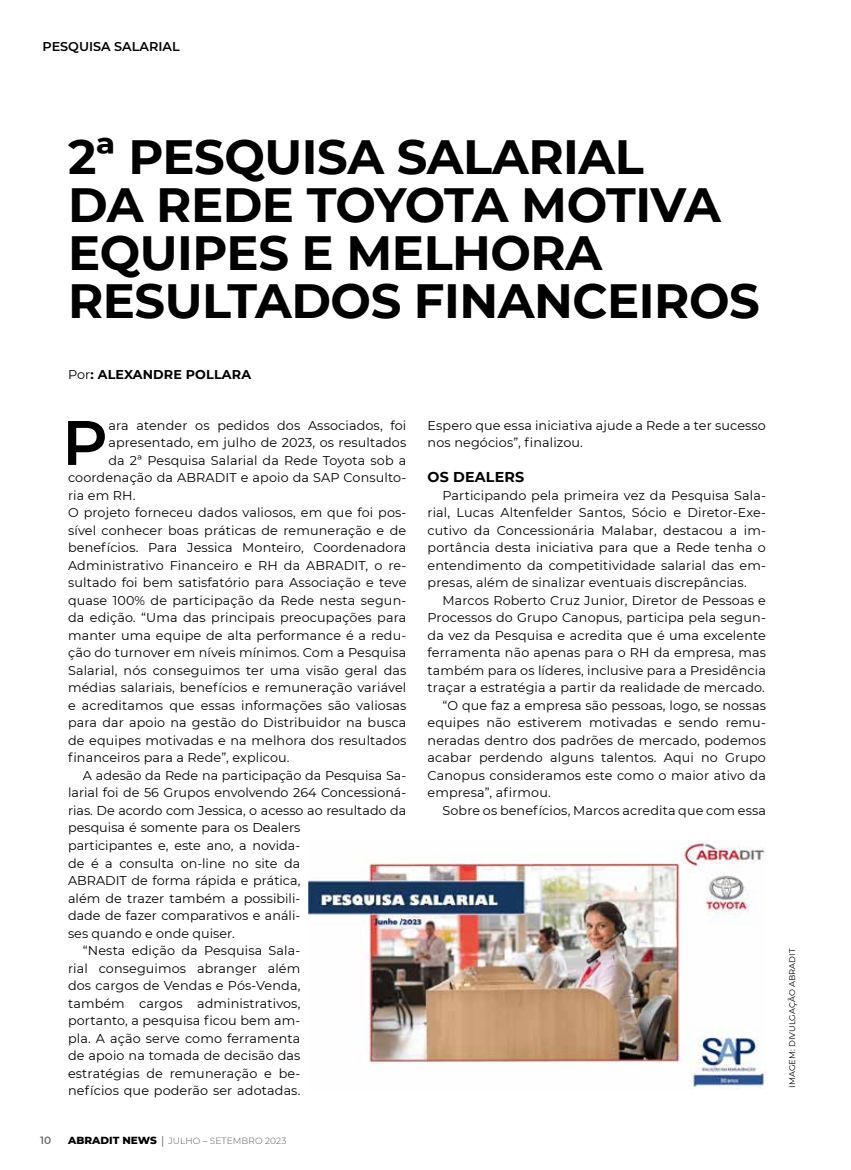
<style>
.page{position:relative;width:851px;height:1170px;background:#fff}
.page>*{position:absolute;margin:0;border:0;box-sizing:border-box;transform-origin:0 0}
.t1{font:600 62.7px "Montserrat";color:#000}
.t2{font:700 48px/48px "Montserrat";letter-spacing:-.01em;color:#000}
.t3{font:700 14.25px "Montserrat";letter-spacing:.01em;color:#000}
.t4{font:12.75px/17.5px "Montserrat";letter-spacing:.01em;color:#000}
.t5{font:700 12.75px "Montserrat";letter-spacing:.01em;color:#000}
.t6{font:600 12.75px "Montserrat";color:#000}
.t7{font:600 10.5px "Montserrat";color:#6d6e71}
.t8{font:300 9px "Montserrat";letter-spacing:.01em;color:#58595b}
.t9{font:8.25px "Montserrat";letter-spacing:.01em;color:#000}
.s1{font-weight:400}
.s2{font-weight:800;font-size:10.5px;color:#000}
.s3{font-family:"Myriad Pro";font-weight:400;font-size:10.5px}
</style>
<div class="page">
<hr style="left:850px;top:279px;width:1px;height:289px;background:#e6e7e9">
<img style="left:309px;top:840px;width:456px;height:249px">
<p class="t6" style="left:43px;top:38px;width:139px">PESQUISA SALARIAL</p>
<h2 class="t2" style="left:68px;top:131px;width:693px">2ª PESQUISA SALARIAL<br>DA REDE TOYOTA MOTIVA<br>EQUIPES E MELHORA<br>RESULTADOS FINANCEIROS</h2>
<p class="t5" style="left:68px;top:365px;width:184px"><span class="s1">Por</span>: ALEXANDRE POLLARA</p>
<h1 class="t1" style="left:62px;top:398px;width:47px">P</h1>
<p class="t4" style="left:108px;top:416px;width:299px">ara atender os pedidos dos Associados, foi</p>
<p class="t4" style="left:108px;top:433px;width:299px">apresentado, em julho de 2023, os resultados</p>
<p class="t4" style="left:108px;top:451px;width:299px">da 2ª Pesquisa Salarial da Rede Toyota sob a</p>
<p class="t4" style="left:68px;top:468px;width:340px">coordenação da ABRADIT e apoio da SAP Consulto-</p>
<p class="t4" style="left:68px;top:486px;width:69px">ria em RH.</p>
<p class="t4" style="left:68px;top:503px;width:340px">O projeto forneceu dados valiosos, em que foi pos-</p>
<p class="t4" style="left:68px;top:521px;width:340px">sível conhecer boas práticas de remuneração e de</p>
<p class="t4" style="left:68px;top:538px;width:340px">benefícios. Para Jessica Monteiro, Coordenadora</p>
<p class="t4" style="left:68px;top:556px;width:340px">Administrativo Financeiro e RH da ABRADIT, o re-</p>
<p class="t4" style="left:68px;top:573px;width:340px">sultado foi bem satisfatório para Associação e teve</p>
<p class="t4" style="left:68px;top:591px;width:340px">quase 100% de participação da Rede nesta segun-</p>
<p class="t4" style="left:68px;top:608px;width:340px">da edição. “Uma das principais preocupações para</p>
<p class="t4" style="left:68px;top:626px;width:340px">manter uma equipe de alta performance é a redu-</p>
<p class="t4" style="left:68px;top:643px;width:340px">ção do turnover em níveis mínimos. Com a Pesquisa</p>
<p class="t4" style="left:68px;top:661px;width:340px">Salarial, nós conseguimos ter uma visão geral das</p>
<p class="t4" style="left:68px;top:678px;width:340px">médias salariais, benefícios e remuneração variável</p>
<p class="t4" style="left:68px;top:696px;width:340px">e acreditamos que essas informações são valiosas</p>
<p class="t4" style="left:68px;top:713px;width:340px">para dar apoio na gestão do Distribuidor na busca</p>
<p class="t4" style="left:68px;top:731px;width:340px">de equipes motivadas e na melhora dos resultados</p>
<p class="t4" style="left:68px;top:748px;width:223px">financeiros para a Rede”, explicou.</p>
<p class="t4" style="left:83px;top:766px;width:325px">A adesão da Rede na participação da Pesquisa Sa-</p>
<p class="t4" style="left:68px;top:783px;width:340px">larial foi de 56 Grupos envolvendo 264 Concessioná-</p>
<p class="t4" style="left:68px;top:801px;width:340px">rias. De acordo com Jessica, o acesso ao resultado da</p>
<p class="t4" style="left:68px;top:818px;width:234px">pesquisa é somente para os Dealers</p>
<p class="t4" style="left:68px;top:836px;width:234px">participantes e, este ano, a novida-</p>
<p class="t4" style="left:68px;top:853px;width:234px">de é a consulta on-line no site da</p>
<p class="t4" style="left:68px;top:871px;width:234px">ABRADIT de forma rápida e prática,</p>
<p class="t4" style="left:68px;top:888px;width:234px">além de trazer também a possibili-</p>
<p class="t4" style="left:68px;top:906px;width:234px">dade de fazer comparativos e análi-</p>
<p class="t4" style="left:68px;top:923px;width:168px">ses quando e onde quiser.</p>
<p class="t4" style="left:83px;top:941px;width:219px">“Nesta edição da Pesquisa Sala-</p>
<p class="t4" style="left:68px;top:958px;width:234px">rial conseguimos abranger além</p>
<p class="t4" style="left:68px;top:976px;width:234px">dos cargos de Vendas e Pós-Venda,</p>
<p class="t4" style="left:68px;top:993px;width:234px">também cargos administrativos,</p>
<p class="t4" style="left:68px;top:1011px;width:234px">portanto, a pesquisa ficou bem am-</p>
<p class="t4" style="left:68px;top:1028px;width:234px">pla. A ação serve como ferramenta</p>
<p class="t4" style="left:68px;top:1046px;width:234px">de apoio na tomada de decisão das</p>
<p class="t4" style="left:68px;top:1063px;width:234px">estratégias de remuneração e be-</p>
<p class="t4" style="left:68px;top:1081px;width:234px">nefícios que poderão ser adotadas.</p>
<p class="t7" style="left:40px;top:1133px;width:13px">10</p>
<p class="t8" style="left:68px;top:1134px;width:220px"><span class="s2">ABRADIT NEWS</span> <span class="s3">|</span> JULHO – SETEMBRO 2023</p>
<p class="t4" style="left:427px;top:416px;width:340px">Espero que essa iniciativa ajude a Rede a ter sucesso nos negócios”, finalizou.</p>
<p class="t3" style="left:427px;top:467px;width:98px">OS DEALERS</p>
<p class="t4" style="left:427px;top:486px;width:340px;text-align:justify;text-indent:15px">Participando pela primeira vez da Pesquisa Sala&shy;rial, Lucas Altenfelder Santos, Sócio e Diretor-Exe&shy;cutivo da Concessionária Malabar, destacou a im&shy;portância desta iniciativa para que a Rede tenha o entendimento da competitividade salarial das em&shy;presas, além de sinalizar eventuais discrepâncias.</p>
<p class="t4" style="left:442px;top:591px;width:325px">Marcos Roberto Cruz Junior, Diretor de Pessoas e</p>
<p class="t4" style="left:427px;top:608px;width:340px">Processos do Grupo Canopus, participa pela segun-</p>
<p class="t4" style="left:427px;top:626px;width:340px">da vez da Pesquisa e acredita que é uma excelente</p>
<p class="t4" style="left:427px;top:643px;width:340px">ferramenta não apenas para o RH da empresa, mas</p>
<p class="t4" style="left:427px;top:661px;width:340px">também para os líderes, inclusive para a Presidência</p>
<p class="t4" style="left:427px;top:678px;width:339px">traçar a estratégia a partir da realidade de mercado.</p>
<p class="t4" style="left:442px;top:696px;width:325px">“O que faz a empresa são pessoas, logo, se nossas</p>
<p class="t4" style="left:427px;top:713px;width:340px">equipes não estiverem motivadas e sendo remu-</p>
<p class="t4" style="left:427px;top:731px;width:340px">neradas dentro dos padrões de mercado, podemos</p>
<p class="t4" style="left:427px;top:748px;width:340px">acabar perdendo alguns talentos. Aqui no Grupo</p>
<p class="t4" style="left:427px;top:766px;width:340px">Canopus consideramos este como o maior ativo da</p>
<p class="t4" style="left:427px;top:783px;width:125px">empresa”, afirmou.</p>
<p class="t4" style="left:442px;top:801px;width:325px">Sobre os benefícios, Marcos acredita que com essa</p>
<p class="t9" style="left:786px;top:1087px;width:141px;rotate:-90deg">IMAGEM: DIVULGAÇÃO ABRADIT</p>
</div>
